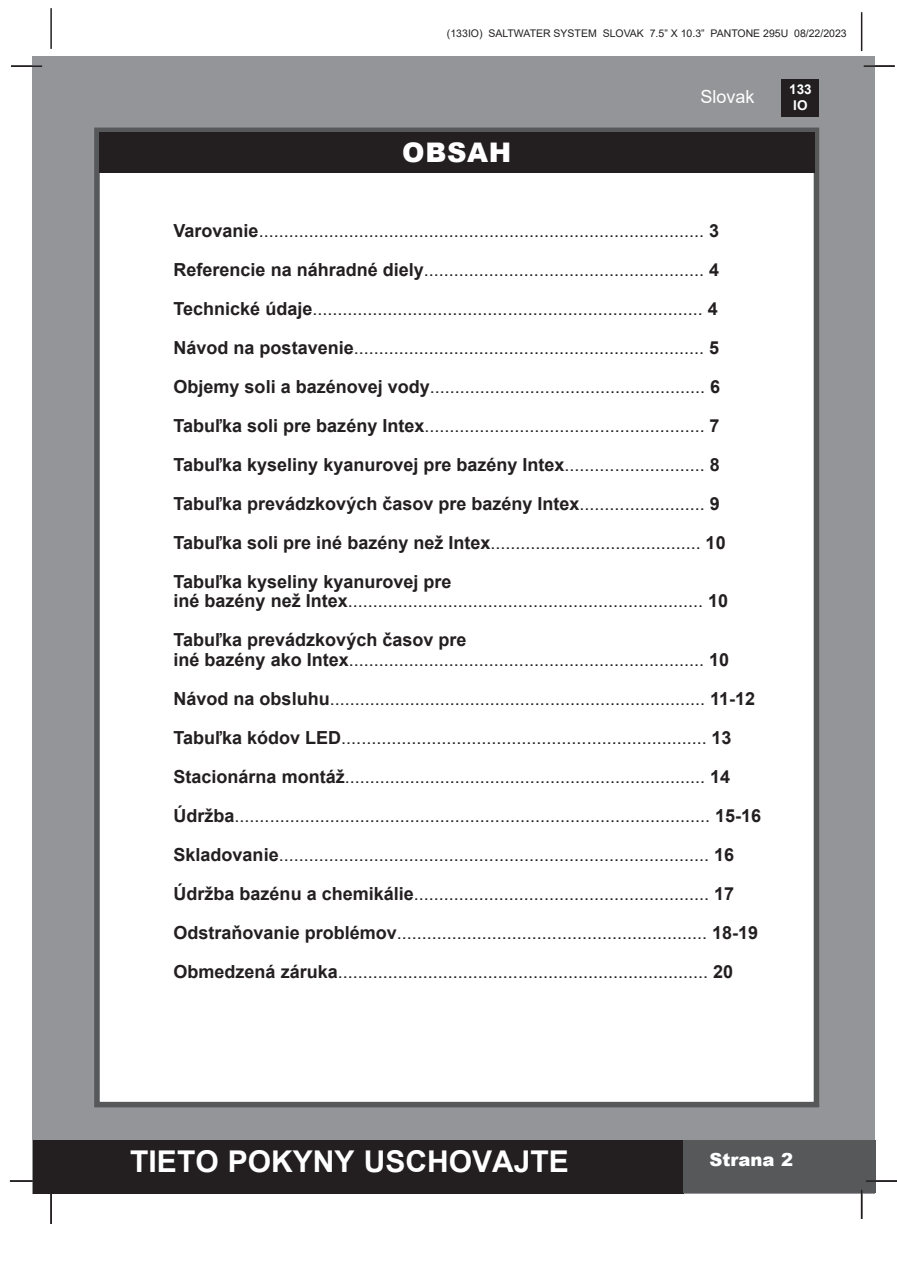
<style>
.page{position:relative;width:897px;height:1264px;background:#fff}
.page>*{position:absolute;margin:0;border:0;box-sizing:border-box;transform-origin:0 0}
.t1{font:700 30px "Arial";color:#fff}
.t2{font:900 27px "Arial";letter-spacing:.025em;color:#fff}
.Paragraph_Style1{font:18px "Arial";color:#231f20}
.Paragraph_Style1-2{font:700 18px "Arial";color:#231f20}
.t3{font:900 18px "Arial";color:#fff}
.t4{font:18px "Arial";color:#fff}
.t5{font:700 13.5px/16.2px "Arial";color:#fff;text-align:center}
.t6{font:10.5px "Arial";color:#231f20}
.s1{font-weight:700}
.s2{font-weight:400}
</style>
<div class="page">
<hr style="left:50px;top:8px;width:2px;height:41px;background:#231f20">
<hr style="left:860px;top:12px;width:2px;height:39px;background:#231f20">
<div style="left:33px;top:56px;width:842px;height:1137px;background:#939598"></div>
<div style="left:781px;top:79px;width:38px;height:38px;background:#231f20"></div>
<div style="left:33px;top:1140px;width:650px;height:53px;background:#231f20"></div>
<div style="left:682px;top:1140px;width:193px;height:53px;background:#57585a"></div>
<div style="left:94px;top:128px;width:725px;height:979px;background:#fff;border:6px solid #57585a"></div>
<hr style="left:863px;top:65px;width:31px;height:2px;background:#231f20">
<hr style="left:865px;top:1180px;width:31px;height:1px;background:#231f20">
<hr style="left:860px;top:1189px;width:2px;height:30px;background:#231f20">
<hr style="left:50px;top:1193px;width:2px;height:31px;background:#231f20">
<hr style="left:10px;top:1180px;width:31px;height:1px;background:#231f20">
<hr style="left:11px;top:65px;width:31px;height:2px;background:#231f20">
<div style="left:99px;top:132px;width:715px;height:40px;background:#231f20"></div>
<p class="t6" style="left:447px;top:26px;width:401px">(133IO) SALTWATER SYSTEM SLOVAK 7.5” X 10.3” PANTONE 295U 08/22/2023</p>
<p class="t2" style="left:402px;top:133px;width:111px">OBSAH</p>
<p class="t4" style="left:700px;top:84px;width:56px">Slovak</p>
<p class="Paragraph_Style1" style="left:173px;top:218px;width:547px"><span class="s1">Varovanie</span>......................................................................................... <span class="s1">3</span></p>
<p class="Paragraph_Style1" style="left:173px;top:257px;width:547px"><span class="s1">Referencie na náhradné diely</span>........................................................ <span class="s1">4</span></p>
<p class="Paragraph_Style1" style="left:173px;top:296px;width:545px"><span class="s1">Technické údaje</span>.............................................................................. <span class="s1">4</span></p>
<p class="Paragraph_Style1" style="left:173px;top:335px;width:547px"><span class="s1">Návod na postavenie</span>...................................................................... <span class="s1">5</span></p>
<p class="Paragraph_Style1" style="left:173px;top:374px;width:548px"><span class="s1">Objemy soli a bazénovej vody</span>....................................................... <span class="s1">6</span></p>
<p class="Paragraph_Style1" style="left:173px;top:413px;width:547px"><span class="s1">Tabuľka soli pre bazény Intex</span>........................................................ <span class="s1">7</span></p>
<p class="Paragraph_Style1-2" style="left:173px;top:452px;width:547px">Tabuľka kyseliny kyanurovej pre bazény Intex<span class="s2">............................</span> 8</p>
<p class="Paragraph_Style1-2" style="left:173px;top:491px;width:547px">Tabuľka prevádzkových časov pre bazény Intex<span class="s2">.........................</span> 9</p>
<p class="Paragraph_Style1" style="left:173px;top:530px;width:553px"><span class="s1">Tabuľka soli pre iné bazény než Intex</span>.......................................... <span class="s1">10</span></p>
<p class="Paragraph_Style1-2" style="left:173px;top:569px;width:279px">Tabuľka kyseliny kyanurovej pre</p>
<p class="Paragraph_Style1" style="left:173px;top:588px;width:556px"><span class="s1">iné bazény než Intex</span>....................................................................... <span class="s1">10</span></p>
<p class="Paragraph_Style1-2" style="left:173px;top:627px;width:294px">Tabuľka prevádzkových časov pre</p>
<p class="Paragraph_Style1" style="left:173px;top:647px;width:557px"><span class="s1">iné bazény ako Intex</span>....................................................................... <span class="s1">10</span></p>
<p class="Paragraph_Style1" style="left:173px;top:686px;width:583px"><span class="s1">Návod na obsluhu</span>........................................................................... <span class="s1">11-12</span></p>
<p class="Paragraph_Style1" style="left:173px;top:725px;width:559px"><span class="s1">Tabuľka kódov LED</span>......................................................................... <span class="s1">13</span></p>
<p class="Paragraph_Style1" style="left:173px;top:764px;width:558px"><span class="s1">Stacionárna montáž</span>........................................................................ <span class="s1">14</span></p>
<p class="Paragraph_Style1" style="left:173px;top:803px;width:589px"><span class="s1">Údržba</span>............................................................................................... <span class="s1">15-16</span></p>
<p class="Paragraph_Style1" style="left:173px;top:842px;width:562px"><span class="s1">Skladovanie</span>...................................................................................... <span class="s1">16</span></p>
<p class="Paragraph_Style1" style="left:173px;top:881px;width:562px"><span class="s1">Údržba bazénu a chemikálie</span>........................................................... <span class="s1">17</span></p>
<p class="Paragraph_Style1" style="left:173px;top:920px;width:586px"><span class="s1">Odstraňovanie problémov</span>.............................................................. <span class="s1">18-19</span></p>
<p class="Paragraph_Style1" style="left:173px;top:959px;width:561px"><span class="s1">Obmedzená záruka</span>.......................................................................... <span class="s1">20</span></p>
<p class="t5" style="left:789px;top:81px;width:24px">133<br>IO</p>
<h1 class="t1" style="left:130px;top:1140px;width:440px">TIETO POKYNY USCHOVAJTE</h1>
<p class="t3" style="left:709px;top:1146px;width:85px">Strana 2</p>
</div>
